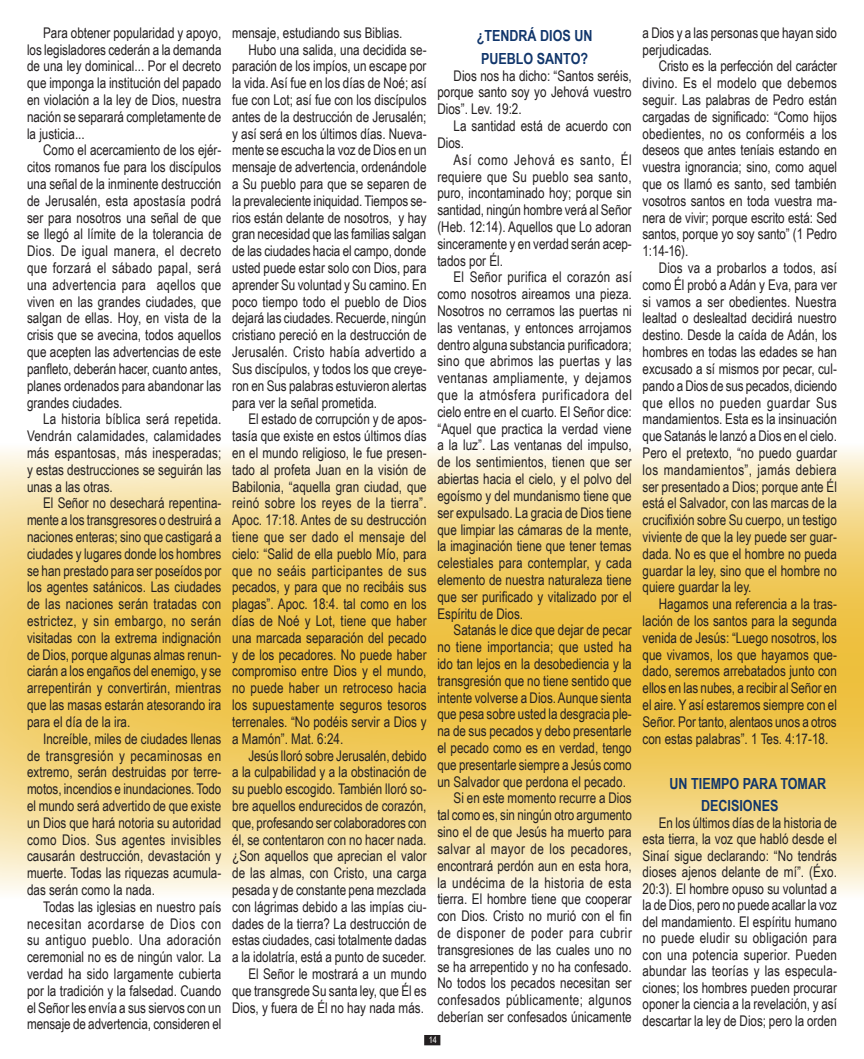
<style>
.page{position:relative;width:864px;height:1059px;background:#fff}
.page>*{position:absolute;margin:0;border:0;box-sizing:border-box;transform-origin:0 0}
._5{font:700 15.3px/22.5px "Arial Narrow";color:#11366b}
.t1{font:14.7px/16.8px "Arial Narrow";color:#231f20;text-align:justify}
.t2{font:9px "Arial Narrow";color:#fff}
</style>
<div class="page">
<div style="left:425px;top:1035px;width:15px;height:9px;background:#231f20"></div>
<div style="left:424px;top:1034px;width:16px;height:11px;border:2px solid #231f20"></div>
<img style="left:0;top:448px;width:864px;height:446px">
<p class="t1" style="left:27px;top:24px;width:196px;text-indent:16px">Para obtener popularidad y apoyo, los legisladores cederán a la demanda de una ley dominical... Por el decreto que imponga la institución del papado en violación a la ley de Dios, nuestra nación se separará completamente de la justicia...</p>
<p class="t1" style="left:27px;top:141px;width:196px;text-indent:16px">Como el acercamiento de los ejér&shy;citos romanos fue para los discípulos una señal de la inminente destrucción de Jerusalén, esta apostasía podrá ser para nosotros una señal de que se llegó al límite de la tolerancia de Dios. De igual manera, el decreto que forzará el sábado papal, será una advertencia para aqellos que viven en las grandes ciudades, que salgan de ellas. Hoy, en vista de la crisis que se avecina, todos aquellos que acepten las advertencias de este panfleto, deberán hacer, cuanto antes, planes ordenados para abandonar las grandes ciudades.</p>
<p class="t1" style="left:27px;top:410px;width:196px;text-indent:16px">La historia bíblica será repetida.<br>Vendrán calamidades, calamidades más espantosas, más inesperadas; y estas destrucciones se seguirán las unas a las otras.</p>
<p class="t1" style="left:27px;top:494px;width:196px;text-indent:16px">El Señor no desechará repentina&shy;mente a los transgresores o destruirá a naciones enteras; sino que castigará a ciudades y lugares donde los hombres se han prestado para ser poseídos por los agentes satánicos. Las ciudades de las naciones serán tratadas con estrictez, y sin embargo, no serán visitadas con la extrema indignación de Dios, porque algunas almas renun&shy;ciarán a los engaños del enemigo, y se arrepentirán y convertirán, mientras que las masas estarán atesorando ira para el día de la ira.</p>
<p class="t1" style="left:27px;top:729px;width:196px;text-indent:16px">Increíble, miles de ciudades llenas de transgresión y pecaminosas en extremo, serán destruidas por terre&shy;motos, incendios e inundaciones. Todo el mundo será advertido de que existe un Dios que hará notoria su autoridad como Dios. Sus agentes invisibles causarán destrucción, devastación y muerte. Todas las riquezas acumula&shy;das serán como la nada.</p>
<p class="t1" style="left:27px;top:897px;width:196px;text-indent:16px">Todas las iglesias en nuestro país necesitan acordarse de Dios con su antiguo pueblo. Una adoración ceremonial no es de ningún valor. La verdad ha sido largamente cubierta por la tradición y la falsedad. Cuando el Señor les envía a sus siervos con un mensaje de advertencia, consideren el</p>
<p class="t1" style="left:232px;top:24px;width:172px">mensaje, estudiando sus Biblias.</p>
<p class="t1" style="left:232px;top:40px;width:196px;text-indent:16px">Hubo una salida, una decidida se&shy;paración de los impíos, un escape por la vida. Así fue en los días de Noé; así fue con Lot; así fue con los discípulos antes de la destrucción de Jerusalén; y así será en los últimos días. Nueva&shy;mente se escucha la voz de Dios en un mensaje de advertencia, ordenándole a Su pueblo para que se separen de la prevaleciente iniquidad. Tiempos se&shy;rios están delante de nosotros, y hay gran necesidad que las familias salgan de las ciudades hacia el campo, donde usted puede estar solo con Dios, para aprender Su voluntad y Su camino. En poco tiempo todo el pueblo de Dios dejará las ciudades. Recuerde, ningún cristiano pereció en la destrucción de Jerusalén. Cristo había advertido a Sus discípulos, y todos los que creye&shy;ron en Sus palabras estuvieron alertas para ver la señal prometida.</p>
<p class="t1" style="left:232px;top:410px;width:196px;text-indent:16px">El estado de corrupción y de apos&shy;tasía que existe en estos últimos días en el mundo religioso, le fue presen&shy;tado al profeta Juan en la visión de Babilonia, “aquella gran ciudad, que reinó sobre los reyes de la tierra”.<br>Apoc. 17:18. Antes de su destrucción tiene que ser dado el mensaje del cielo: “Salid de ella pueblo Mío, para que no seáis participantes de sus pecados, y para que no recibáis sus plagas”. Apoc. 18:4. tal como en los días de Noé y Lot, tiene que haber una marcada separación del pecado y de los pecadores. No puede haber compromiso entre Dios y el mundo, no puede haber un retroceso hacia los supuestamente seguros tesoros terrenales. “No podéis servir a Dios y a Mamón”. Mat. 6:24.</p>
<p class="t1" style="left:232px;top:746px;width:196px;text-indent:16px">Jesús lloró sobre Jerusalén, debido a la culpabilidad y a la obstinación de su pueblo escogido. También lloró so&shy;bre aquellos endurecidos de corazón, que, profesando ser colaboradores con él, se contentaron con no hacer nada. ¿Son aquellos que aprecian el valor de las almas, con Cristo, una carga pesada y de constante pena mezclada con lágrimas debido a las impías ciu&shy;dades de la tierra? La destrucción de estas ciudades, casi totalmente dadas a la idolatría, está a punto de suceder.</p>
<p class="t1" style="left:232px;top:964px;width:196px;text-indent:16px">El Señor le mostrará a un mundo que transgrede Su santa ley, que Él es Dios, y fuera de Él no hay nada más.</p>
<p class="_5" style="left:477px;top:24px;width:117px">¿TENDRÁ DIOS UN</p>
<p class="_5" style="left:481px;top:46px;width:109px">PUEBLO SANTO?</p>
<p class="t1" style="left:437px;top:66px;width:196px;text-indent:16px">Dios nos ha dicho: “Santos seréis, porque santo soy yo Jehová vuestro Dios”. Lev. 19:2.</p>
<p class="t1" style="left:437px;top:117px;width:196px;text-indent:16px">La santidad está de acuerdo con<br>Dios.</p>
<p class="t1" style="left:437px;top:150px;width:196px;text-indent:16px">Así como Jehová es santo, Él requiere que Su pueblo sea santo, puro, incontaminado hoy; porque sin santidad, ningún hombre verá al Señor (Heb. 12:14). Aquellos que Lo adoran sinceramente y en verdad serán acep&shy;tados por Él.</p>
<p class="t1" style="left:437px;top:268px;width:196px;text-indent:16px">El Señor purifica el corazón así como nosotros aireamos una pieza.<br>Nosotros no cerramos las puertas ni las ventanas, y entonces arrojamos dentro alguna substancia purificadora; sino que abrimos las puertas y las ventanas ampliamente, y dejamos que la atmósfera purificadora del cielo entre en el cuarto. El Señor dice: “Aquel que practica la verdad viene a la luz”. Las ventanas del impulso, de los sentimientos, tienen que ser abiertas hacia el cielo, y el polvo del egoísmo y del mundanismo tiene que ser expulsado. La gracia de Dios tiene que limpiar las cámaras de la mente, la imaginación tiene que tener temas celestiales para contemplar, y cada elemento de nuestra naturaleza tiene que ser purificado y vitalizado por el Espíritu de Dios.</p>
<p class="t1" style="left:437px;top:621px;width:196px;text-indent:16px">Satanás le dice que dejar de pecar no tiene importancia; que usted ha ido tan lejos en la desobediencia y la transgresión que no tiene sentido que intente volverse a Dios. Aunque sienta que pesa sobre usted la desgracia ple&shy;na de sus pecados y debo presentarle el pecado como es en verdad, tengo que presentarle siempre a Jesús como un Salvador que perdona el pecado.</p>
<p class="t1" style="left:437px;top:789px;width:196px;text-indent:16px">Si en este momento recurre a Dios tal como es, sin ningún otro argumento sino el de que Jesús ha muerto para salvar al mayor de los pecadores, encontrará perdón aun en esta hora, la undécima de la historia de esta tierra. El hombre tiene que cooperar con Dios. Cristo no murió con el fin de disponer de poder para cubrir transgresiones de las cuales uno no se ha arrepentido y no ha confesado.<br>No todos los pecados necesitan ser confesados públicamente; algunos deberían ser confesados únicamente</p>
<p class="t2" style="left:429px;top:1032px;width:10px">14</p>
<p class="t1" style="left:643px;top:24px;width:196px">a Dios y a las personas que hayan sido perjudicadas.</p>
<p class="t1" style="left:643px;top:57px;width:196px;text-indent:16px">Cristo es la perfección del carácter divino. Es el modelo que debemos seguir. Las palabras de Pedro están cargadas de significado: “Como hijos obedientes, no os conforméis a los deseos que antes teníais estando en vuestra ignorancia; sino, como aquel que os llamó es santo, sed también vosotros santos en toda vuestra ma&shy;nera de vivir; porque escrito está: Sed santos, porque yo soy santo” (1 Pedro 1:14-16).</p>
<p class="t1" style="left:643px;top:259px;width:196px;text-indent:16px">Dios va a probarlos a todos, así como Él probó a Adán y Eva, para ver si vamos a ser obedientes. Nuestra lealtad o deslealtad decidirá nuestro destino. Desde la caída de Adán, los hombres en todas las edades se han excusado a sí mismos por pecar, cul&shy;pando a Dios de sus pecados, diciendo que ellos no pueden guardar Sus mandamientos. Esta es la insinuación que Satanás le lanzó a Dios en el cielo.<br>Pero el pretexto, “no puedo guardar los mandamientos”, jamás debiera ser presentado a Dios; porque ante Él está el Salvador, con las marcas de la crucifixión sobre Su cuerpo, un testigo viviente de que la ley puede ser guar&shy;dada. No es que el hombre no pueda guardar la ley, sino que el hombre no quiere guardar la ley.</p>
<p class="t1" style="left:643px;top:595px;width:196px;text-indent:16px">Hagamos una referencia a la tras&shy;lación de los santos para la segunda venida de Jesús: “Luego nosotros, los que vivamos, los que hayamos que&shy;dado, seremos arrebatados junto con ellos en las nubes, a recibir al Señor en el aire. Y así estaremos siempre con el Señor. Por tanto, alentaos unos a otros con estas palabras”. 1 Tes. 4:17-18.</p>
<p class="_5" style="left:701px;top:771px;width:127px;text-indent:-32px">UN TIEMPO PARA TOMAR<br>DECISIONES</p>
<p class="t1" style="left:643px;top:813px;width:196px;text-indent:16px">En los últimos días de la historia de esta tierra, la voz que habló desde el Sinaí sigue declarando: “No tendrás dioses ajenos delante de mí”. (Éxo.<br>20:3). El hombre opuso su voluntad a la de Dios, pero no puede acallar la voz del mandamiento. El espíritu humano no puede eludir su obligación para con una potencia superior. Pueden abundar las teorías y las especula&shy;ciones; los hombres pueden procurar oponer la ciencia a la revelación, y así descartar la ley de Dios; pero la orden</p>
</div>
